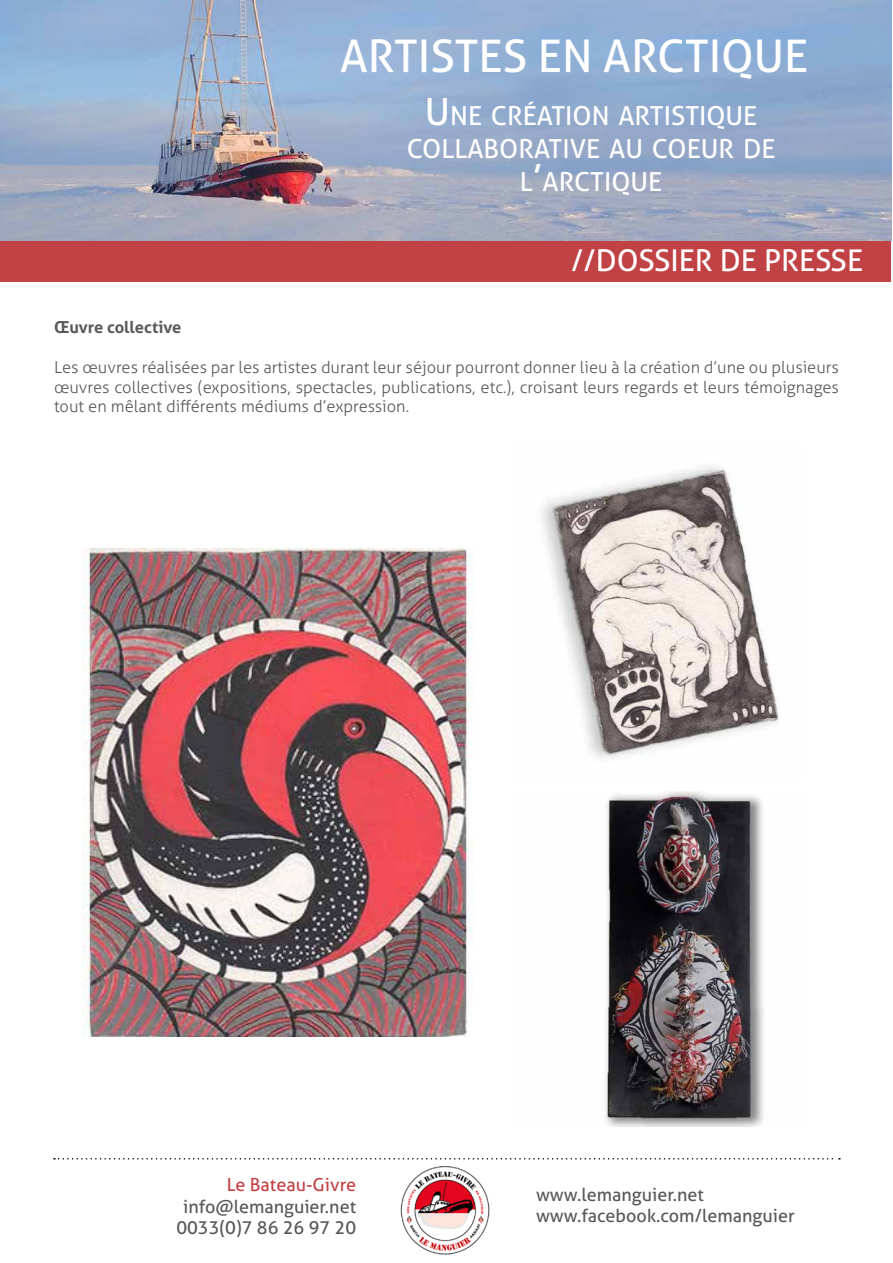
<style>
.page{position:relative;width:893px;height:1263px;background:#fff}
.page>*{position:absolute;margin:0;border:0;box-sizing:border-box;transform-origin:0 0}
.t1{font:45px "Aller";color:#fff}
.t2{font:30px "Aller";color:#fff}
.t3{font:26.25px/33px "Aller";color:#fff;text-align:center}
.t4{font:18px/21.6px "Aller";color:#58595b;text-align:center}
.t5{font:18px "Aller";color:#c14244}
.t6{font:300 16.5px/19.8px "Aller";color:#58595b;text-align:justify}
.t7{font:700 16.5px "Aller";color:#58595b}
.s1{font-size:37.5px}
</style>
<div class="page">
<div style="left:1px;top:240px;width:890px;height:41px;background:#c14244"></div>
<img style="left:0;top:1px;width:892px;height:240px">
<svg style="left:54px;top:1158px;width:786px;height:1px"></svg>
<img style="left:83px;top:548px;width:390px;height:488px">
<img style="left:542px;top:467px;width:237px;height:292px">
<img style="left:605px;top:792px;width:159px;height:335px">
<img style="left:400px;top:1166px;width:90px;height:89px">
<h1 class="t1" style="left:340px;top:29px;width:470px">Artistes en Arctique</h1>
<h3 class="t3" style="left:407px;top:99px;width:370px"><span class="s1">U</span>NE CRÉATION ARTISTIQU E<br>COLLABORATIVE AU COEU R DE<br>L<span class="s1">’</span>ARCTIQU E</h3>
<h2 class="t2" style="left:571px;top:242px;width:293px">//dossier de presse</h2>
<p class="t7" style="left:54px;top:317px;width:129px">Œuvre collective</p>
<p class="t6" style="left:54px;top:357px;width:786px">Les œuvres réalisées par les artistes durant leur séjour pourront donner lieu à la création d’une ou plusieurs œuvres collectives (expositions, spectacles, publications, etc.), croisant leurs regards et leurs témoignages tout en mêlant différents médiums d’expression.</p>
<p class="t5" style="left:227px;top:1174px;width:131px">Le Bateau-Givre</p>
<p class="t4" style="left:176px;top:1195px;width:181px">info@lemanguier.net<br>0033(0)7 86 26 97 20</p>
<p class="t4" style="left:536px;top:1183px;width:260px;text-align:left">www.lemanguier.net www.facebook.com/lemanguier</p>
</div>
